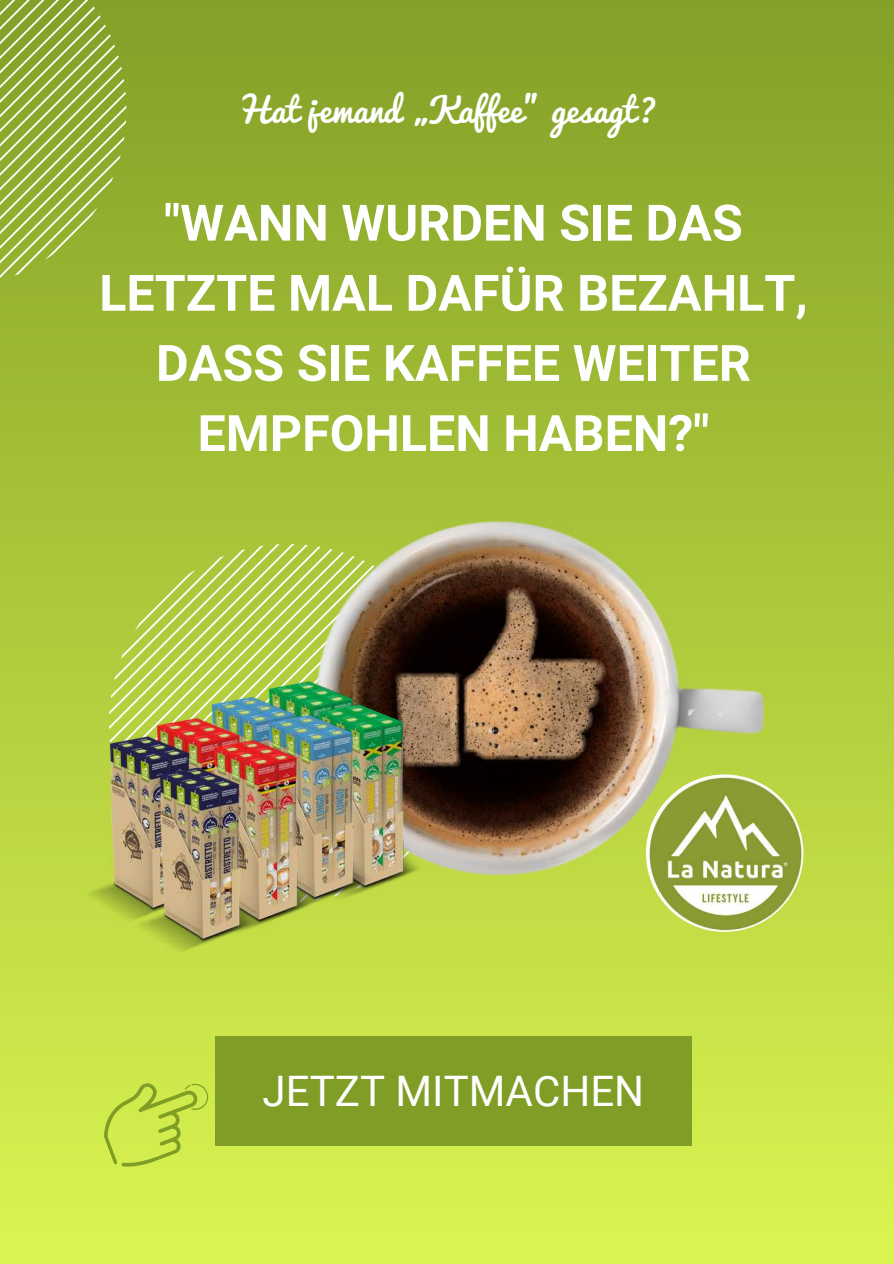
<style>
.page{position:relative;width:894px;height:1264px;background:#fff}
.page>*{position:absolute;margin:0;border:0;box-sizing:border-box;transform-origin:0 0}
.t1{font:700 50.25px/70.1px "Roboto";color:#fff;text-align:center}
.t2{font:42px "Roboto";color:#fff}
.t3{font:33.45px "Pacifico";color:#fff}
</style>
<div class="page">
<div style="left:0;top:0;width:893px;height:1263px;background:linear-gradient(to bottom,#83a027,#dbf551)"></div>
<svg style="left:109px;top:544px;width:206px;height:161px;background:#b8d055"></svg>
<img style="left:645px;top:774px;width:158px;height:157px;border-radius:50%">
<img style="left:315px;top:520px;width:449px;height:355px">
<img style="left:206px;top:668px;width:211px;height:23px">
<img style="left:149px;top:684px;width:211px;height:21px">
<img style="left:256px;top:691px;width:211px;height:211px">
<img style="left:206px;top:702px;width:211px;height:212px">
<img style="left:94px;top:705px;width:210px;height:22px">
<img style="left:85px;top:724px;width:163px;height:199px">
<img style="left:151px;top:727px;width:210px;height:209px">
<img style="left:135px;top:755px;width:163px;height:199px">
<svg style="left:0;top:0;width:126px;height:289px;background:#9db54a"></svg>
<div style="left:215px;top:1036px;width:476px;height:110px;background:#809d26"></div>
<svg style="left:91px;top:1067px;width:122px;height:108px;background:#c8e248"></svg>
<p class="t3" style="left:237px;top:92px;width:422px">Hat jemand „Kaffee" gesagt?</p>
<p class="t1" style="left:99px;top:188px;width:709px">"WANN WURDEN SIE DAS<br>LETZTE MAL DAFÜR BEZAHLT,<br>DASS SIE KAFFEE WEITER<br>EMPFOHLEN HABEN?"</p>
<p class="t2" style="left:262px;top:1066px;width:383px">JETZT MITMACHEN</p>
</div>
